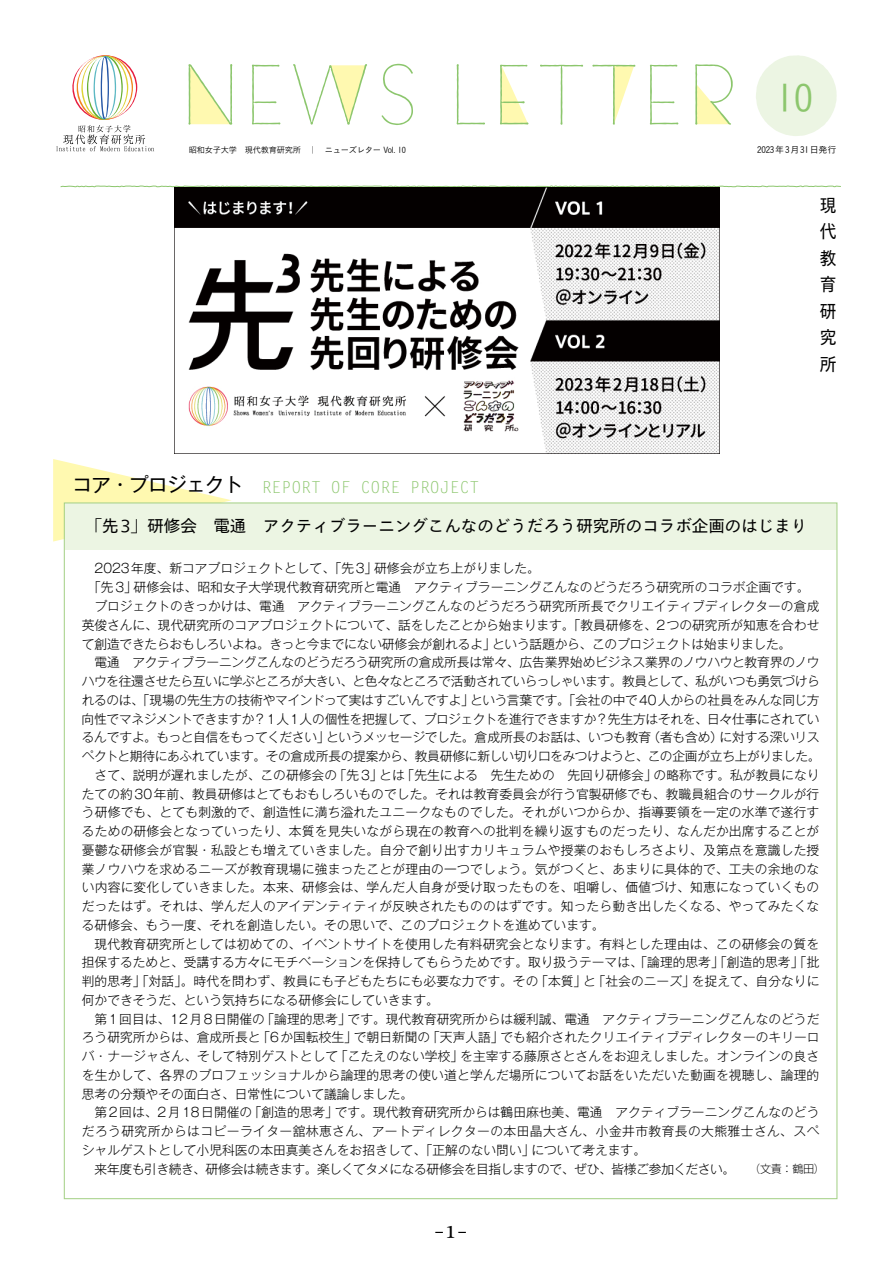
<style>
.page{position:relative;width:893px;height:1263px;background:#fff}
.page>*{position:absolute;margin:0;border:0;box-sizing:border-box;transform-origin:0 0}
.t1{font:37.5px "Koburina Go Std N W3";color:#8cc66d}
.t2{font:18px/26.4px "Tazugane Gothic Std N";color:#000;text-align:justify;scale:.93 1}
.t3{font:500 18px "Ryumin Pr 6 N";color:#000}
.t4{font:16.5px "Tazugane Gothic Std N";color:#000}
.t5{font:16.5px "Letter Gothic Std";color:#8cc66d}
.t6{font:300 12.75px "Gothic MB101 Pr 6 N";color:#000}
.t7{font:300 12.75px "Gothic MB101 Pr 6 N";letter-spacing:-.02em;color:#000}
.t8{font:300 12.75px "Gothic MB101 Pr 6 N";letter-spacing:-.03em;color:#000}
.t9{font:300 12.75px "Gothic MB101 Pr 6 N";letter-spacing:-.035em;color:#000}
.t10{font:300 12.75px "Gothic MB101 Pr 6 N";letter-spacing:-.025em;color:#000}
.t11{font:300 12.75px "Gothic MB101 Pr 6 N";letter-spacing:.035em;color:#000}
.t12{font:9px "Koburina Go Std N W3";letter-spacing:-.03em;color:#000}
.t13{font:8.25px "Koburina Go Std N W3";letter-spacing:-.03em;color:#000}
.s1{font-family:"Gothic MB101 Pr 6 N";font-size:19.5px;color:#000}
.s2{font-family:"Koz Go Pr 6 N";font-size:11.1px}
.s3{font-family:"Plantagenet Cherokee";font-weight:400}
</style>
<div class="page">
<svg style="left:56px;top:55px;width:98px;height:96px"></svg>
<svg style="left:188px;top:64px;width:45px;height:61px"></svg>
<svg style="left:252px;top:64px;width:29px;height:61px"></svg>
<svg style="left:293px;top:64px;width:74px;height:61px"></svg>
<svg style="left:381px;top:64px;width:32px;height:61px"></svg>
<svg style="left:456px;top:64px;width:29px;height:61px"></svg>
<svg style="left:500px;top:64px;width:29px;height:61px"></svg>
<svg style="left:540px;top:64px;width:43px;height:61px"></svg>
<svg style="left:592px;top:64px;width:44px;height:61px"></svg>
<svg style="left:649px;top:64px;width:30px;height:61px"></svg>
<svg style="left:695px;top:64px;width:38px;height:61px"></svg>
<svg style="left:756px;top:55px;width:81px;height:81px"></svg>
<svg style="left:60px;top:185px;width:781px;height:2px"></svg>
<svg style="left:53px;top:459px;width:179px;height:82px"></svg>
<div style="left:65px;top:503px;width:771px;height:47px;background:#ecf5e3"></div>
<img style="left:174px;top:187px;width:545px;height:266px">
<p class="t13" style="left:189px;top:144px;width:219px">昭和女子大学　現代教育研究所　｜　ニューズレター Vol. 10</p>
<p class="t5" style="left:72px;top:478px;width:408px"><span class="s1">コア・プロジェクト　</span>REPORT OF CORE PROJECT</p>
<h1 class="t1" style="left:775px;top:69px;width:39px">10</h1>
<p class="t12" style="left:757px;top:142px;width:81px">2023年3月31日発行</p>
<h2 class="t2" style="left:820px;top:193px;width:19px">現代教育研究所</h2>
<p class="t4" style="left:86px;top:515px;width:723px">「先3」研修会　電通　アクティブラーニングこんなのどうだろう研究所のコラボ企画のはじまり</p>
<p class="t6" style="left:95px;top:558px;width:447px">2023年度、新コアプロジェクトとして、「先3」研修会が立ち上がりました。</p>
<p class="t6" style="left:88px;top:577px;width:723px">「先3」研修会は、昭和女子大学現代教育研究所と電通　アクティブラーニングこんなのどうだろう研究所のコラボ企画です。</p>
<p class="t6" style="left:94px;top:595px;width:726px">プロジェクトのきっかけは、電通　アクティブラーニングこんなのどうだろう研究所所長でクリエイティブディレクターの倉成</p>
<p class="t6" style="left:82px;top:614px;width:739px">英俊さんに、現代研究所のコアプロジェクトについて、話をしたことから始まります。「教員研修を、2つの研究所が知恵を合わせ</p>
<p class="t7" style="left:82px;top:633px;width:711px">て創造できたらおもしろいよね。きっと今までにない研修会が創れるよ」という話題から、このプロジェクトは始まりました。</p>
<p class="t6" style="left:94px;top:652px;width:727px">電通　アクティブラーニングこんなのどうだろう研究所の倉成所長は常々、広告業界始めビジネス業界のノウハウと教育界のノウ</p>
<p class="t9" style="left:82px;top:670px;width:739px">ハウを往還させたら互いに学ぶところが大きい、と色々なところで活動されていらっしゃいます。教員として、私がいつも勇気づけら</p>
<p class="t7" style="left:82px;top:689px;width:739px">れるのは、「現場の先生方の技術やマインドって実はすごいんですよ」という言葉です。「会社の中で40人からの社員をみんな同じ方</p>
<p class="t10" style="left:82px;top:708px;width:739px">向性でマネジメントできますか？1人1人の個性を把握して、プロジェクトを進行できますか？先生方はそれを、日々仕事にされてい</p>
<p class="t7" style="left:82px;top:727px;width:739px">るんですよ。もっと自信をもってください」というメッセージでした。倉成所長のお話は、いつも教育（者も含め）に対する深いリス</p>
<p class="t8" style="left:82px;top:746px;width:740px">ペクトと期待にあふれています。その倉成所長の提案から、教員研修に新しい切り口をみつけようと、この企画が立ち上がりました。</p>
<p class="t6" style="left:95px;top:764px;width:726px">さて、説明が遅れましたが、この研修会の「先3」とは「先生による　先生ための　先回り研修会」の略称です。私が教員になり</p>
<p class="t6" style="left:82px;top:783px;width:739px">たての約30年前、教員研修はとてもおもしろいものでした。それは教育委員会が行う官製研修でも、教職員組合のサークルが行</p>
<p class="t6" style="left:82px;top:802px;width:739px">う研修でも、とても刺激的で、創造性に満ち溢れたユニークなものでした。それがいつからか、指導要領を一定の水準で遂行す</p>
<p class="t6" style="left:82px;top:821px;width:739px">るための研修会となっていったり、本質を見失いながら現在の教育への批判を繰り返すものだったり、なんだか出席することが</p>
<p class="t6" style="left:82px;top:839px;width:739px">憂鬱な研修会が官製・私設とも増えていきました。自分で創り出すカリキュラムや授業のおもしろさより、及第点を意識した授</p>
<p class="t6" style="left:82px;top:858px;width:739px">業ノウハウを求めるニーズが教育現場に強まったことが理由の一つでしょう。気がつくと、あまりに具体的で、工夫の余地のな</p>
<p class="t6" style="left:82px;top:877px;width:739px">い内容に変化していきました。本来、研修会は、学んだ人自身が受け取ったものを、咀嚼し、価値づけ、知恵になっていくもの</p>
<p class="t6" style="left:82px;top:896px;width:739px">だったはず。それは、学んだ人のアイデンティティが反映されたもののはずです。知ったら動き出したくなる、やってみたくな</p>
<p class="t6" style="left:82px;top:914px;width:524px">る研修会、もう一度、それを創造したい。その思いで、このプロジェクトを進めています。</p>
<p class="t6" style="left:95px;top:933px;width:726px">現代教育研究所としては初めての、イベントサイトを使用した有料研究会となります。有料とした理由は、この研修会の質を</p>
<p class="t6" style="left:82px;top:952px;width:739px">担保するためと、受講する方々にモチベーションを保持してもらうためです。取り扱うテーマは、「論理的思考」「創造的思考」「批</p>
<p class="t6" style="left:82px;top:971px;width:739px">判的思考」「対話」。時代を問わず、教員にも子どもたちにも必要な力です。その「本質」と「社会のニーズ」を捉えて、自分なりに</p>
<p class="t6" style="left:82px;top:989px;width:358px">何かできそうだ、という気持ちになる研修会にしていきます。</p>
<p class="t6" style="left:95px;top:1008px;width:726px">第1回目は、12月8日開催の「論理的思考」です。現代教育研究所からは緩利誠、電通　アクティブラーニングこんなのどうだ</p>
<p class="t6" style="left:82px;top:1027px;width:739px">ろう研究所からは、倉成所長と「6か国転校生」で朝日新聞の「天声人語」でも紹介されたクリエイティブディレクターのキリーロ</p>
<p class="t6" style="left:82px;top:1046px;width:739px">バ・ナージャさん、そして特別ゲストとして「こたえのない学校」を主宰する藤原さとさんをお迎えしました。オンラインの良さ</p>
<p class="t6" style="left:82px;top:1064px;width:739px">を生かして、各界のプロフェッショナルから論理的思考の使い道と学んだ場所についてお話をいただいた動画を視聴し、論理的</p>
<p class="t6" style="left:82px;top:1083px;width:333px">思考の分類やその面白さ、日常性について議論しました。</p>
<p class="t6" style="left:95px;top:1102px;width:726px">第2回は、2月18日開催の「創造的思考」です。現代教育研究所からは鶴田麻也美、電通　アクティブラーニングこんなのどう</p>
<p class="t11" style="left:82px;top:1121px;width:739px">だろう研究所からはコピーライター舘林恵さん、アートディレクターの本田晶大さん、小金井市教育長の大熊雅士さん、スペ</p>
<p class="t6" style="left:82px;top:1139px;width:566px">シャルゲストとして小児科医の本田真美さんをお招きして、「正解のない問い」について考えます。</p>
<p class="t8" style="left:95px;top:1158px;width:732px">来年度も引き続き、研修会は続きます。楽しくてタメになる研修会を目指しますので、ぜひ、皆様ご参加ください。 <span class="s2">（文責：鶴田）</span></p>
<h2 class="t3" style="left:435px;top:1218px;width:33px">-<span class="s3">1</span>-</h2>
</div>
